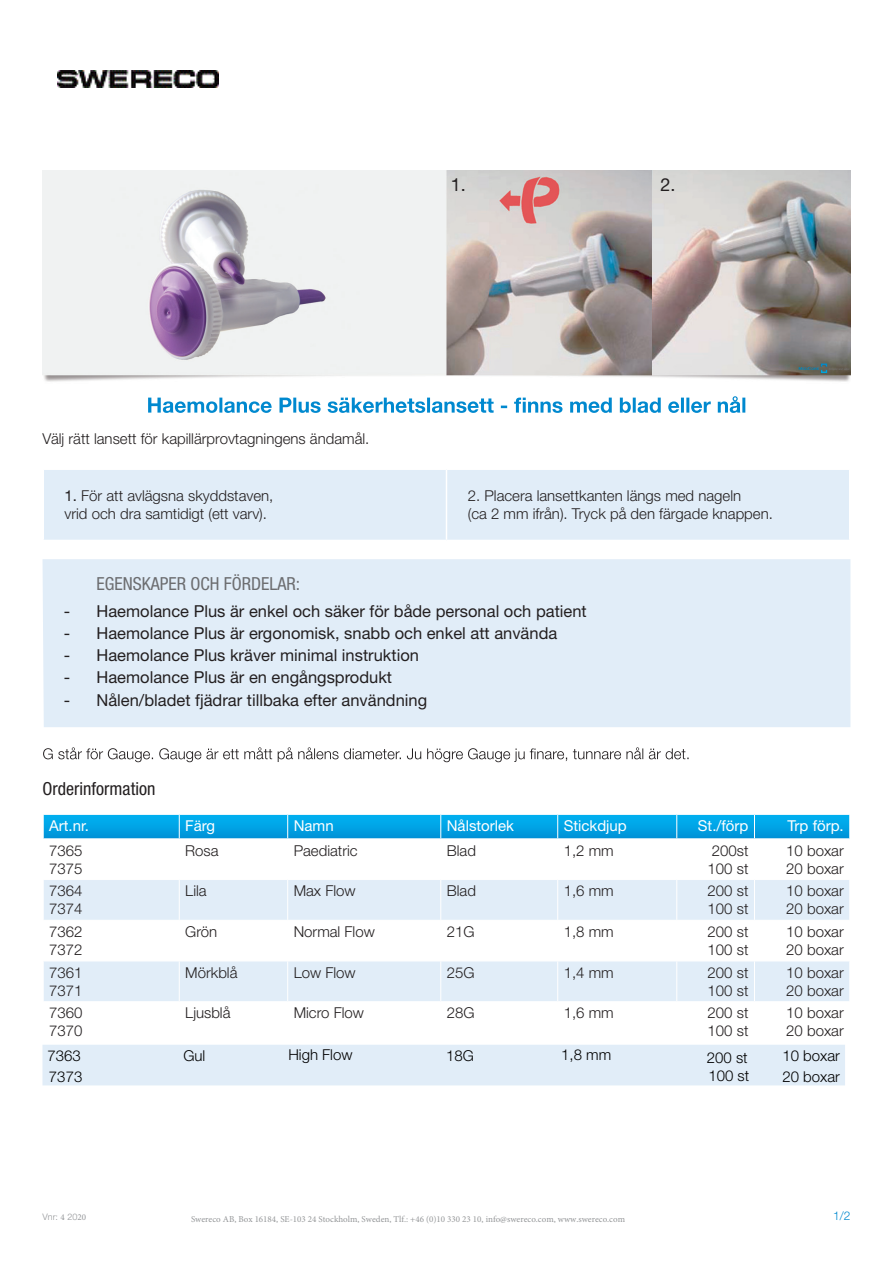
<style>
.page{position:relative;width:893px;height:1263px;background:#fff}
.page>*{position:absolute;margin:0;border:0;box-sizing:border-box;transform-origin:0 0}
.t1{font:condensed 18px "Helvetica Neue LT Std";color:#6c6d70}
.t2{font:condensed 18px "Helvetica Neue LT Std";color:#231f20}
.t3{font:18px "Helvetica Neue LT Std";color:#231f20}
.t4{font:16.5px "Helvetica Neue LT Std";color:#231f20}
.t5{font:300 15px/18px "Helvetica Neue LT Std";color:#231f20}
.t6{font:300 15px "Helvetica Neue LT Std";color:#000}
.t7{font:15px "Helvetica Neue LT Std";color:#fff}
.t8{font:300 12px "Helvetica Neue LT Std";color:#0089cf}
.t9{font:9px "Minion Pro";color:#949698}
.t10{font:300 9px "Helvetica Neue LT Std";color:#939598}
.s1{font-weight:400}
.s2{font-family:"Minion Pro";font-weight:400}
</style>
<div class="page">
<div style="left:42px;top:1045px;width:803px;height:40px;background:#e1edf8"></div>
<img style="left:43px;top:171px;width:807px;height:211px">
<svg style="left:148px;top:396px;width:597px;height:17px"></svg>
<div style="left:43px;top:559px;width:807px;height:168px;background:#e1edf8"></div>
<div style="left:44px;top:470px;width:805px;height:70px;background:#e1edf8"></div>
<hr style="left:446px;top:470px;width:1px;height:70px;background:#fff">
<svg style="left:43px;top:747px;width:646px;height:15px"></svg>
<div style="left:44px;top:880px;width:805px;height:40px;background:#e1edf8"></div>
<div style="left:44px;top:961px;width:805px;height:40px;background:#e1edf8"></div>
<svg style="left:43px;top:814px;width:807px;height:24px;background:#0ba6e5"></svg>
<hr style="left:179px;top:880px;width:1px;height:40px;background:#fff">
<hr style="left:287px;top:880px;width:1px;height:40px;background:#fff">
<hr style="left:440px;top:880px;width:1px;height:40px;background:#fff">
<hr style="left:557px;top:880px;width:1px;height:40px;background:#fff">
<hr style="left:676px;top:880px;width:1px;height:40px;background:#fff">
<hr style="left:754px;top:880px;width:1px;height:40px;background:#fff">
<hr style="left:179px;top:961px;width:1px;height:40px;background:#fff">
<hr style="left:287px;top:961px;width:1px;height:40px;background:#fff">
<hr style="left:440px;top:961px;width:1px;height:40px;background:#fff">
<hr style="left:557px;top:961px;width:1px;height:40px;background:#fff">
<hr style="left:676px;top:961px;width:1px;height:40px;background:#fff">
<hr style="left:754px;top:961px;width:1px;height:40px;background:#fff">
<img style="left:58px;top:71px;width:160px;height:16px">
<p class="t3" style="left:451px;top:174px;width:17px">1.</p>
<p class="t3" style="left:660px;top:174px;width:17px">2.</p>
<p class="t5" style="left:43px;top:430px;width:328px">Välj rätt lansett för kapillärprovtagningens ändamål.</p>
<p class="t5" style="left:65px;top:486px;width:210px"><span class="s1">1.</span> För att avlägsna skyddstaven, vrid och dra samtidigt (ett varv).</p>
<p class="t5" style="left:468px;top:486px;width:307px">2. Placera lansettkanten längs med nageln<br>(ca 2 mm ifrån). Tryck på den färgade knappen.</p>
<p class="t1" style="left:97px;top:573px;width:205px">EGENSKAPER OCH FÖRDELAR:</p>
<p class="t4" style="left:64px;top:601px;width:524px">- Haemolance Plus är enkel och säker för både personal och patient</p>
<p class="t4" style="left:64px;top:623px;width:495px">- Haemolance Plus är ergonomisk, snabb och enkel att använda</p>
<p class="t4" style="left:64px;top:645px;width:357px">- Haemolance Plus kräver minimal instruktion</p>
<p class="t4" style="left:64px;top:668px;width:330px">- Haemolance Plus är en engångsprodukt</p>
<p class="t4" style="left:64px;top:690px;width:365px">- Nålen/bladet fjädrar tillbaka efter användning</p>
<p class="t2" style="left:43px;top:778px;width:114px">Orderinformation</p>
<p class="t7" style="left:49px;top:817px;width:41px">Art.nr.</p>
<p class="t7" style="left:185px;top:817px;width:31px">Färg</p>
<p class="t7" style="left:294px;top:817px;width:42px">Namn</p>
<p class="t7" style="left:447px;top:817px;width:69px">Nålstorlek</p>
<p class="t7" style="left:564px;top:817px;width:65px">Stickdjup</p>
<p class="t7" style="left:698px;top:817px;width:52px">St./förp</p>
<p class="t7" style="left:787px;top:817px;width:58px">Trp förp.</p>
<p class="t5" style="left:49px;top:841px;width:35px">7365<br>7375</p>
<p class="t5" style="left:185px;top:841px;width:35px">Rosa</p>
<p class="t5" style="left:294px;top:841px;width:65px">Paediatric</p>
<p class="t5" style="left:447px;top:841px;width:31px">Blad</p>
<p class="t5" style="left:564px;top:841px;width:52px">1,2 mm</p>
<p class="t5" style="left:708px;top:841px;width:42px">200st<br>100 st</p>
<p class="t5" style="left:786px;top:841px;width:59px">10 boxar<br>20 boxar</p>
<p class="t5" style="left:49px;top:882px;width:35px">7364<br>7374</p>
<p class="t5" style="left:185px;top:882px;width:23px">Lila</p>
<p class="t5" style="left:294px;top:882px;width:63px">Max Flow</p>
<p class="t5" style="left:447px;top:882px;width:31px">Blad</p>
<p class="t5" style="left:564px;top:882px;width:52px">1,6 mm</p>
<p class="t5" style="left:708px;top:882px;width:42px">200 st<br>100 st</p>
<p class="t5" style="left:786px;top:882px;width:59px">10 boxar<br>20 boxar</p>
<p class="t5" style="left:49px;top:922px;width:35px">7362<br>7372</p>
<p class="t5" style="left:185px;top:922px;width:33px">Grön</p>
<p class="t5" style="left:294px;top:922px;width:83px">Normal Flow</p>
<p class="t5" style="left:447px;top:922px;width:29px">21G</p>
<p class="t5" style="left:564px;top:922px;width:52px">1,8 mm</p>
<p class="t5" style="left:708px;top:922px;width:42px">200 st<br>100 st</p>
<p class="t5" style="left:786px;top:922px;width:59px">10 boxar<br>20 boxar</p>
<p class="t5" style="left:49px;top:963px;width:35px">7361<br>7371</p>
<p class="t5" style="left:185px;top:963px;width:54px">Mörkblå</p>
<p class="t5" style="left:294px;top:963px;width:63px">Low Flow</p>
<p class="t5" style="left:447px;top:963px;width:29px">25G</p>
<p class="t5" style="left:564px;top:963px;width:52px">1,4 mm</p>
<p class="t5" style="left:708px;top:963px;width:42px">200 st<br>100 st</p>
<p class="t5" style="left:786px;top:963px;width:59px">10 boxar<br>20 boxar</p>
<p class="t5" style="left:49px;top:1004px;width:35px">7360<br>7370</p>
<p class="t5" style="left:185px;top:1004px;width:47px">Ljusblå</p>
<p class="t5" style="left:294px;top:1004px;width:72px">Micro Flow</p>
<p class="t5" style="left:447px;top:1004px;width:29px">28G</p>
<p class="t5" style="left:564px;top:1004px;width:52px">1,6 mm</p>
<p class="t5" style="left:708px;top:1004px;width:42px">200 st<br>100 st</p>
<p class="t5" style="left:786px;top:1004px;width:59px">10 boxar<br>20 boxar</p>
<p class="t6" style="left:48px;top:1047px;width:35px">7363</p>
<p class="t6" style="left:183px;top:1047px;width:23px">Gul</p>
<p class="t6" style="left:288px;top:1045px;width:66px">High Flow</p>
<p class="t6" style="left:446px;top:1047px;width:29px">18G</p>
<p class="t6" style="left:561px;top:1045px;width:52px">1,8 mm</p>
<p class="t6" style="left:707px;top:1048px;width:42px">200 st</p>
<p class="t6" style="left:782px;top:1047px;width:59px">10 boxar</p>
<p class="t6" style="left:49px;top:1068px;width:35px">7373</p>
<p class="t6" style="left:708px;top:1067px;width:42px">100 st</p>
<p class="t6" style="left:782px;top:1068px;width:59px">20 boxar</p>
<p class="t10" style="left:43px;top:1212px;width:45px">Vnr: <span class="s2">4</span> 20<span class="s2">20</span></p>
<p class="t8" style="left:833px;top:1209px;width:19px">1/2</p>
<p class="t9" style="left:191px;top:1213px;width:436px">Swereco AB, Box 16184, SE-103 24 Stockholm, Sweden, Tlf.: +46 (0)10 330 23 10, info@swereco.com, www.swereco.com</p>
</div>
